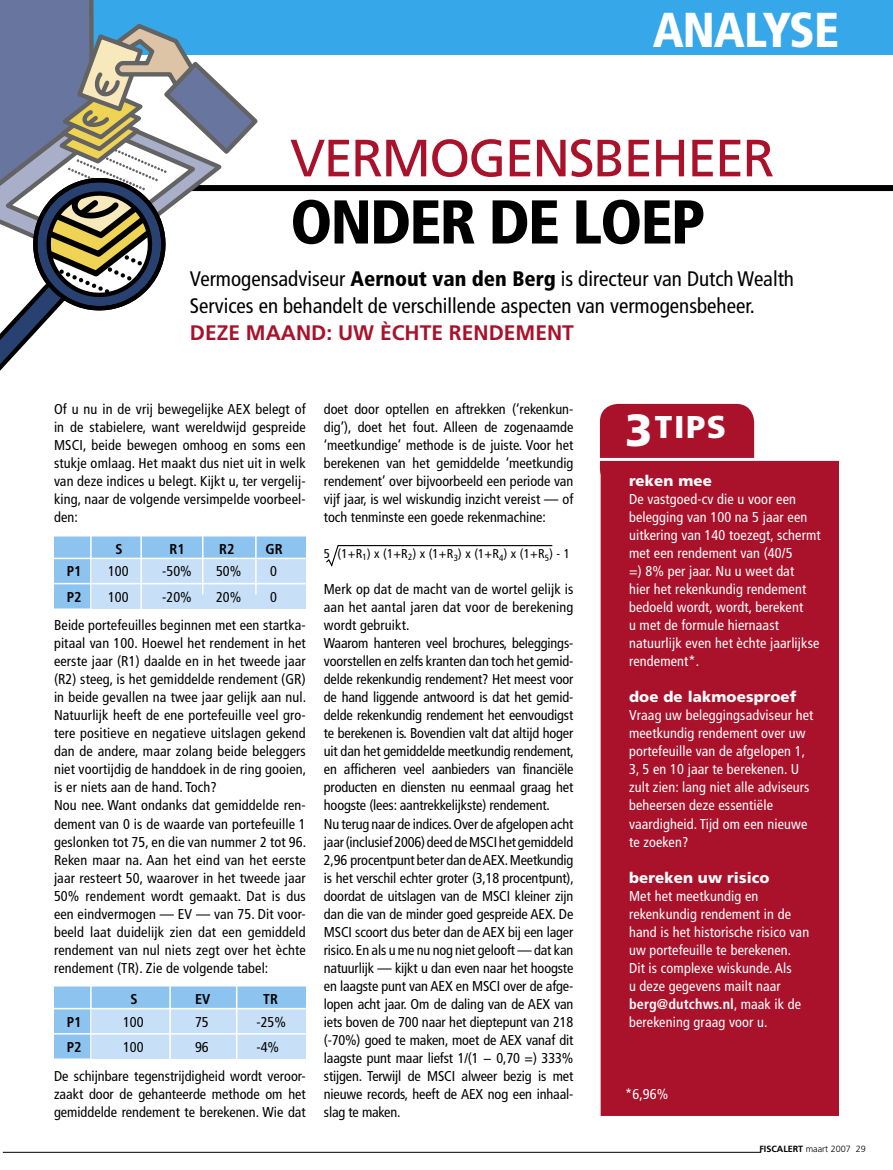
<style>
.page{position:relative;width:893px;height:1170px;background:#fff}
.page>*{position:absolute;margin:0;border:0;box-sizing:border-box;transform-origin:0 0}
.Standaard{font:900 condensed 61.8px "Frutiger LT Std";letter-spacing:-.03em;color:#000}
.Standaard-2{font:52.35px "Frutiger LT Std";letter-spacing:-.03em;color:#a9122a}
.t1{font:900 condensed 48.9px "Frutiger LT Std";letter-spacing:-.02em;color:#fff}
.t2{font:900 31.5px "Frutiger LT Std";color:#fff}
._1-pagina_Intro{font:condensed 21px/27px "Frutiger LT Std";color:#000}
._1-pagina_Intro-2{font:700 21px "Frutiger LT Std";color:#a9122a}
.Feature_broodtekst{font:900 15px "Frutiger LT Std";letter-spacing:.01em;color:#fff}
.Standaard-3{font:condensed 14.25px/18px "Frutiger LT Std";color:#000;text-align:justify}
.Feature_broodtekst-2{font:condensed 14.25px/18px "Frutiger LT Std";letter-spacing:.01em;color:#fff}
.Standaard-4{font:700 condensed 14.25px "Frutiger LT Std";letter-spacing:.01em;color:#000}
.Standaard-5{font:condensed 12.75px "Frutiger LT Std";color:#000}
.t3{font:300 9px "Frutiger LT Std";color:#000}
.s1{font-weight:900}
.s2{font-size:45px}
.s3{font-weight:700}
</style>
<div class="page">
<div style="left:0;top:0;width:893px;height:55px;background:#36a7e9"></div>
<div style="left:0;top:185px;width:893px;height:6px;background:#000"></div>
<div style="left:54px;top:536px;width:252px;height:72px;background:#c8e0f7"></div>
<div style="left:54px;top:537px;width:252px;height:21px;background:#8dc4ef"></div>
<div style="left:54px;top:558px;width:38px;height:50px;background:#8dc4ef"></div>
<hr style="left:54px;top:557px;width:252px;height:2px;background:#fff">
<hr style="left:54px;top:583px;width:252px;height:1px;background:#fff">
<hr style="left:90px;top:532px;width:2px;height:80px;background:#fff">
<hr style="left:140px;top:532px;width:2px;height:80px;background:#fff">
<hr style="left:202px;top:514px;width:1px;height:80px;background:#fff">
<hr style="left:255px;top:514px;width:2px;height:80px;background:#fff">
<div style="left:54px;top:986px;width:252px;height:72px;background:#c8e0f7"></div>
<div style="left:54px;top:987px;width:252px;height:21px;background:#8dc4ef"></div>
<div style="left:54px;top:1008px;width:38px;height:50px;background:#8dc4ef"></div>
<hr style="left:54px;top:1007px;width:252px;height:2px;background:#fff">
<hr style="left:54px;top:1032px;width:252px;height:2px;background:#fff">
<hr style="left:90px;top:982px;width:2px;height:80px;background:#fff">
<hr style="left:169px;top:982px;width:2px;height:80px;background:#fff">
<hr style="left:236px;top:982px;width:1px;height:80px;background:#fff">
<svg style="left:326px;top:545px;width:227px;height:22px"></svg>
<svg style="left:0;top:0;width:224px;height:371px"></svg>
<svg style="left:166px;top:64px;width:89px;height:88px"></svg>
<div style="left:164px;top:62px;width:94px;height:92px;border:4px solid #636363;border-radius:30px"></div>
<div style="left:600px;top:404px;width:154px;height:83px;background:#a9122a"></div>
<div style="left:601px;top:461px;width:238px;height:654px;background:#a9122a"></div>
<hr style="left:587px;top:458px;width:262px;height:3px;background:#fff">
<hr style="left:3px;top:1151px;width:758px;height:1px;background:#000">
<p class="t1" style="left:653px;top:1px;width:188px">ANALYSE</p>
<p class="Standaard-2" style="left:290px;top:127px;width:486px">VERMOGENSBEHEER</p>
<p class="Standaard" style="left:290px;top:185px;width:416px">ONDER DE LOEP</p>
<p class="_1-pagina_Intro" style="left:190px;top:265px;width:606px">Vermogensadviseur <span class="s1">Aernout van den Berg</span> is directeur van Dutch Wealth<br>Services en behandelt de verschillende aspecten van vermogensbeheer.</p>
<p class="_1-pagina_Intro-2" style="left:190px;top:320px;width:385px">DEZE MAAND: UW ÈCHTE RENDEMENT</p>
<p class="Standaard-3" style="left:54px;top:400px;width:253px">Of u nu in de vrij bewegelijke AEX belegt of in de stabielere, want wereldwijd gespreide MSCI, beide bewegen omhoog en soms een stukje omlaag. Het maakt dus niet uit in welk van deze indices u belegt. Kijkt u, ter vergelij&shy;king, naar de volgende versimpelde voorbeel&shy;den:</p>
<p class="Standaard-4" style="left:116px;top:540px;width:9px">S</p>
<p class="Standaard-4" style="left:169px;top:540px;width:17px">R1</p>
<p class="Standaard-4" style="left:219px;top:540px;width:17px">R2</p>
<p class="Standaard-4" style="left:265px;top:540px;width:19px">GR</p>
<p class="Standaard-4" style="left:67px;top:563px;width:16px">P1</p>
<p class="Standaard-3" style="left:108px;top:562px;width:22px">100</p>
<p class="Standaard-3" style="left:162px;top:562px;width:31px">-50%</p>
<p class="Standaard-3" style="left:216px;top:562px;width:27px">50%</p>
<p class="Standaard-3" style="left:270px;top:562px;width:8px">0</p>
<p class="Standaard-4" style="left:67px;top:588px;width:16px">P2</p>
<p class="Standaard-3" style="left:108px;top:588px;width:22px">100</p>
<p class="Standaard-3" style="left:162px;top:588px;width:31px">-20%</p>
<p class="Standaard-3" style="left:216px;top:588px;width:27px">20%</p>
<p class="Standaard-3" style="left:270px;top:588px;width:8px">0</p>
<p class="Standaard-3" style="left:54px;top:616px;width:254px">Beide portefeuilles beginnen met een startka&shy;pitaal van 100. Hoewel het rendement in het eerste jaar (R1) daalde en in het tweede jaar (R2) steeg, is het gemiddelde rendement (GR) in beide gevallen na twee jaar gelijk aan nul.<br>Natuurlijk heeft de ene portefeuille veel gro&shy;tere positieve en negatieve uitslagen gekend dan de andere, maar zolang beide beleggers niet voortijdig de handdoek in de ring gooien, is er niets aan de hand. Toch?</p>
<p class="Standaard-3" style="left:54px;top:796px;width:254px">Nou nee. Want ondanks dat gemiddelde ren&shy;dement van 0 is de waarde van portefeuille 1 geslonken tot 75, en die van nummer 2 tot 96.<br>Reken maar na. Aan het eind van het eerste jaar resteert 50, waarover in het tweede jaar 50% rendement wordt gemaakt. Dat is dus een eindvermogen — EV — van 75. Dit voor&shy;beeld laat duidelijk zien dat een gemiddeld rendement van nul niets zegt over het èchte rendement (TR). Zie de volgende tabel:</p>
<p class="Standaard-4" style="left:131px;top:990px;width:9px">S</p>
<p class="Standaard-4" style="left:195px;top:990px;width:17px">EV</p>
<p class="Standaard-4" style="left:263px;top:990px;width:16px">TR</p>
<p class="Standaard-4" style="left:67px;top:1013px;width:16px">P1</p>
<p class="Standaard-3" style="left:123px;top:1012px;width:22px">100</p>
<p class="Standaard-3" style="left:195px;top:1012px;width:15px">75</p>
<p class="Standaard-3" style="left:257px;top:1012px;width:31px">-25%</p>
<p class="Standaard-4" style="left:67px;top:1038px;width:16px">P2</p>
<p class="Standaard-3" style="left:123px;top:1038px;width:22px">100</p>
<p class="Standaard-3" style="left:195px;top:1038px;width:15px">96</p>
<p class="Standaard-3" style="left:257px;top:1038px;width:24px">-4%</p>
<p class="Standaard-3" style="left:54px;top:1066px;width:253px">De schijnbare tegenstrijdigheid wordt veroor&shy;zaakt door de gehanteerde methode om het gemiddelde rendement te berekenen. Wie dat</p>
<p class="Standaard-3" style="left:324px;top:400px;width:251px">doet door optellen en aftrekken (‘rekenkun&shy;dig’), doet het fout. Alleen de zogenaamde ‘meetkundige’ methode is de juiste. Voor het berekenen van het gemiddelde ‘meetkundig rendement’ over bijvoorbeeld een periode van vijf jaar, is wel wiskundig inzicht vereist — of toch tenminste een goede rekenmachine:</p>
<p class="Standaard-5" style="left:324px;top:546px;width:248px">5 (1+R<sub>1</sub>) x (1+R<sub>2</sub>) x (1+R<sub>3</sub>) x (1+R<sub>4</sub>) x (1+R<sub>5</sub>) - 1</p>
<p class="Standaard-3" style="left:324px;top:580px;width:251px">Merk op dat de macht van de wortel gelijk is aan het aantal jaren dat voor de berekening wordt gebruikt.</p>
<p class="Standaard-3" style="left:324px;top:634px;width:252px">Waarom hanteren veel brochures, beleggings&shy;voorstellen en zelfs kranten dan toch het gemid&shy;delde rekenkundig rendement? Het meest voor de hand liggende antwoord is dat het gemid&shy;delde rekenkundig rendement het eenvoudigst te berekenen is. Bovendien valt dat altijd hoger uit dan het gemiddelde meetkundig rendement, en afficheren veel aanbieders van financiële producten en diensten nu eenmaal graag het hoogste (lees: aantrekkelijkste) rendement.</p>
<p class="Standaard-3" style="left:324px;top:814px;width:251px">Nu terug naar de indices. Over de afgelopen acht jaar (inclusief 2006) deed de MSCI het gemiddeld 2,96 procentpunt beter dan de AEX. Meetkundig is het verschil echter groter (3,18 procentpunt), doordat de uitslagen van de MSCI kleiner zijn dan die van de minder goed gespreide AEX. De MSCI scoort dus beter dan de AEX bij een lager risico. En als u me nu nog niet gelooft — dat kan natuurlijk — kijkt u dan even naar het hoogste en laagste punt van AEX en MSCI over de afge&shy;lopen acht jaar. Om de daling van de AEX van iets boven de 700 naar het dieptepunt van 218 (-70%) goed te maken, moet de AEX vanaf dit laagste punt maar liefst 1/(1 − 0,70 =) 333% stijgen. Terwijl de MSCI alweer bezig is met nieuwe records, heeft de AEX nog een inhaal&shy;slag te maken.</p>
<p class="t2" style="left:625px;top:408px;width:103px"><span class="s2">3</span>TIPS</p>
<p class="Feature_broodtekst" style="left:629px;top:472px;width:85px">reken mee</p>
<p class="Feature_broodtekst-2" style="left:629px;top:490px;width:193px">De vastgoed-cv die u voor een belegging van 100 na 5 jaar een uitkering van 140 toezegt, schermt met een rendement van (40/5<br>=) 8% per jaar. Nu u weet dat<br>hier het rekenkundig rendement bedoeld wordt, wordt, berekent<br>u met de formule hiernaast natuurlijk even het èchte jaarlijkse rendement*.</p>
<p class="Feature_broodtekst" style="left:629px;top:688px;width:169px">doe de lakmoesproef</p>
<p class="Feature_broodtekst-2" style="left:629px;top:706px;width:186px">Vraag uw beleggingsadviseur het meetkundig rendement over uw portefeuille van de afgelopen 1,<br>3, 5 en 10 jaar te berekenen. U zult zien: lang niet alle adviseurs beheersen deze essentiële vaardigheid. Tijd om een nieuwe te zoeken?</p>
<p class="Feature_broodtekst" style="left:629px;top:868px;width:142px">bereken uw risico</p>
<p class="Feature_broodtekst-2" style="left:629px;top:886px;width:182px">Met het meetkundig en rekenkundig rendement in de hand is het historische risico van uw portefeuille te berekenen.<br>Dit is complexe wiskunde. Als<br>u deze gegevens mailt naar <span class="s3">berg@dutchws.nl</span>, maak ik de berekening graag voor u.</p>
<p class="Feature_broodtekst-2" style="left:625px;top:1084px;width:45px">*6,96%</p>
<p class="t3" style="left:759px;top:1144px;width:108px"><span class="s3">FISCALERT</span> maart 2007 29</p>
</div>
